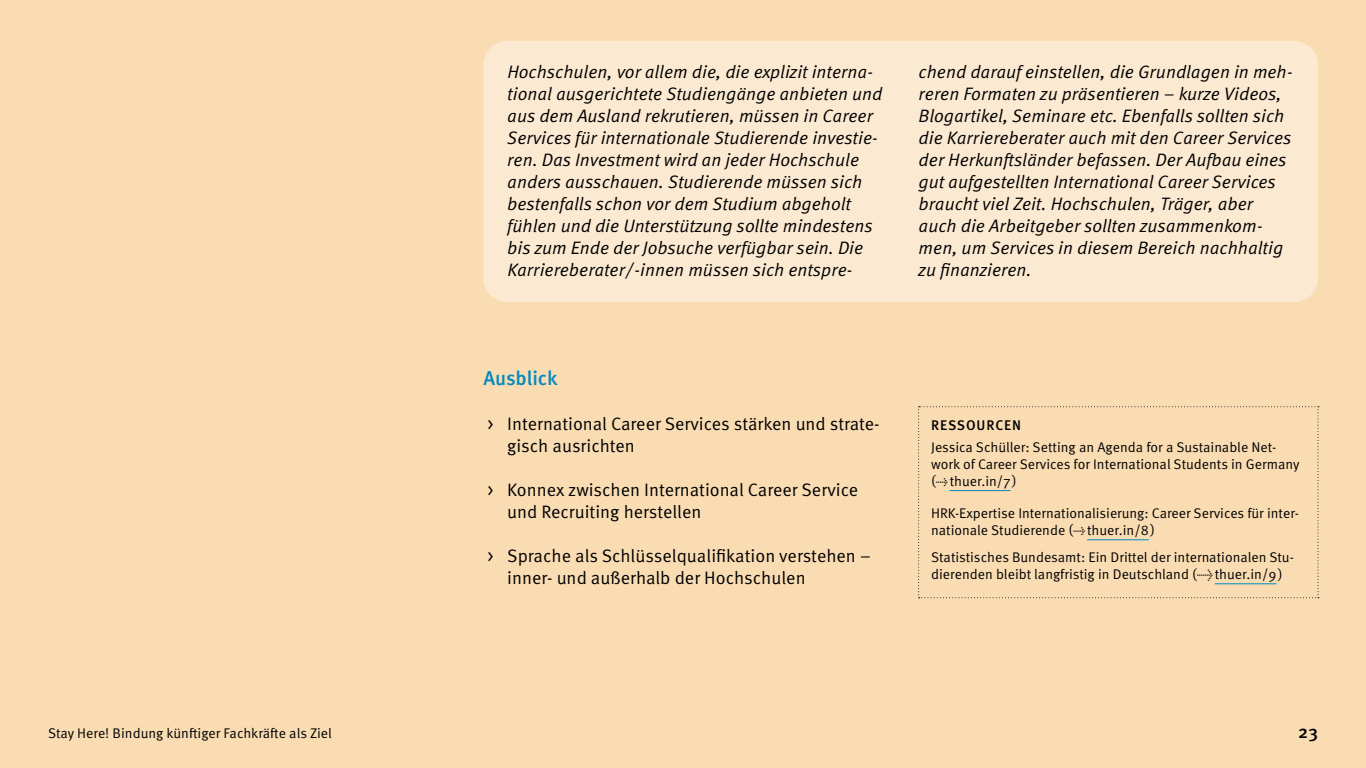
<style>
.page{position:relative;width:1366px;height:768px;background:#fadcb3}
.page>*{position:absolute;margin:0;border:0;box-sizing:border-box;transform-origin:0 0}
.h3_ausblick{font:500 20px "Meta Pro";letter-spacing:-.005em;color:#0089c1}
.P_-_Antwort{font:18px/22px "Meta Pro Norm Ita";color:#000}
.P_-_Aufzählung_-_Ausblick{font:18px/22px "Meta Pro Norm";color:#000}
.t1{font:500 18px "Meta Pro";color:#000}
.p_-_aufzählung_ressourcen{font:14px/16.8px "Meta Pro Norm";color:#000}
.h4_ressourcen{font:500 14px "Meta Pro";letter-spacing:.06em;color:#000}
</style>
<div class="page">
<div style="left:483px;top:41px;width:835px;height:261px;background:#fbe9d1;border-radius:24px"></div>
<svg style="left:918px;top:406px;width:401px;height:192px"></svg>
<p class="p_-_aufzählung_ressourcen" style="left:48px;top:724px;width:286px">Stay Here! Bindung künftiger Fachkräfte als Ziel</p>
<p class="P_-_Antwort" style="left:507px;top:60px;width:377px">Hochschulen, vor allem die, die explizit interna&shy;tional ausgerichtete Studiengänge anbieten und aus dem Ausland rekrutieren, müssen in Career Services für internationale Studierende investie&shy;ren. Das Investment wird an jeder Hochschule anders ausschauen. Studierende müssen sich bestenfalls schon vor dem Studium abgeholt fühlen und die Unterstützung sollte mindestens bis zum Ende der Jobsuche verfügbar sein. Die Karriereberater/-innen müssen sich entspre-</p>
<p class="P_-_Antwort" style="left:919px;top:60px;width:376px">chend darauf einstellen, die Grundlagen in meh&shy;reren Formaten zu präsentieren – kurze Videos, Blogartikel, Seminare etc. Ebenfalls sollten sich die Karriereberater auch mit den Career Services der Herkunftsländer befassen. Der Aufbau eines gut aufgestellten International Career Services braucht viel Zeit. Hochschulen, Träger, aber auch die Arbeitgeber sollten zusammenkom&shy;men, um Services in diesem Bereich nachhaltig zu finanzieren.</p>
<h3 class="h3_ausblick" style="left:483px;top:363px;width:76px">Ausblick</h3>
<p class="P_-_Aufzählung_-_Ausblick" style="left:507px;top:412px;width:374px;text-indent:-20px">&gt; International Career Services stärken und strate&shy;gisch ausrichten</p>
<p class="P_-_Aufzählung_-_Ausblick" style="left:507px;top:478px;width:352px;text-indent:-20px">&gt; Konnex zwischen International Career Service und Recruiting herstellen</p>
<p class="P_-_Aufzählung_-_Ausblick" style="left:507px;top:544px;width:365px;text-indent:-20px">&gt; Sprache als Schlüsselqualifikation verstehen – inner- und außerhalb der Hochschulen</p>
<h3 class="h4_ressourcen" style="left:931px;top:414px;width:91px">RESSOURCEN</h3>
<p class="p_-_aufzählung_ressourcen" style="left:931px;top:438px;width:370px">Jessica Schüller: Setting an Agenda for a Sustainable Net&shy;work of Career Services for International Students in Germany (→thuer.in/7)</p>
<p class="p_-_aufzählung_ressourcen" style="left:931px;top:504px;width:369px">HRK-Expertise Internationalisierung: Career Services für inter&shy;nationale Studierende (→thuer.in/8)</p>
<p class="p_-_aufzählung_ressourcen" style="left:931px;top:548px;width:364px">Statistisches Bundesamt: Ein Drittel der internationalen Stu&shy;dierenden bleibt langfristig in Deutschland (→thuer.in/9)</p>
<p class="t1" style="left:1298px;top:718px;width:21px">23</p>
</div>
